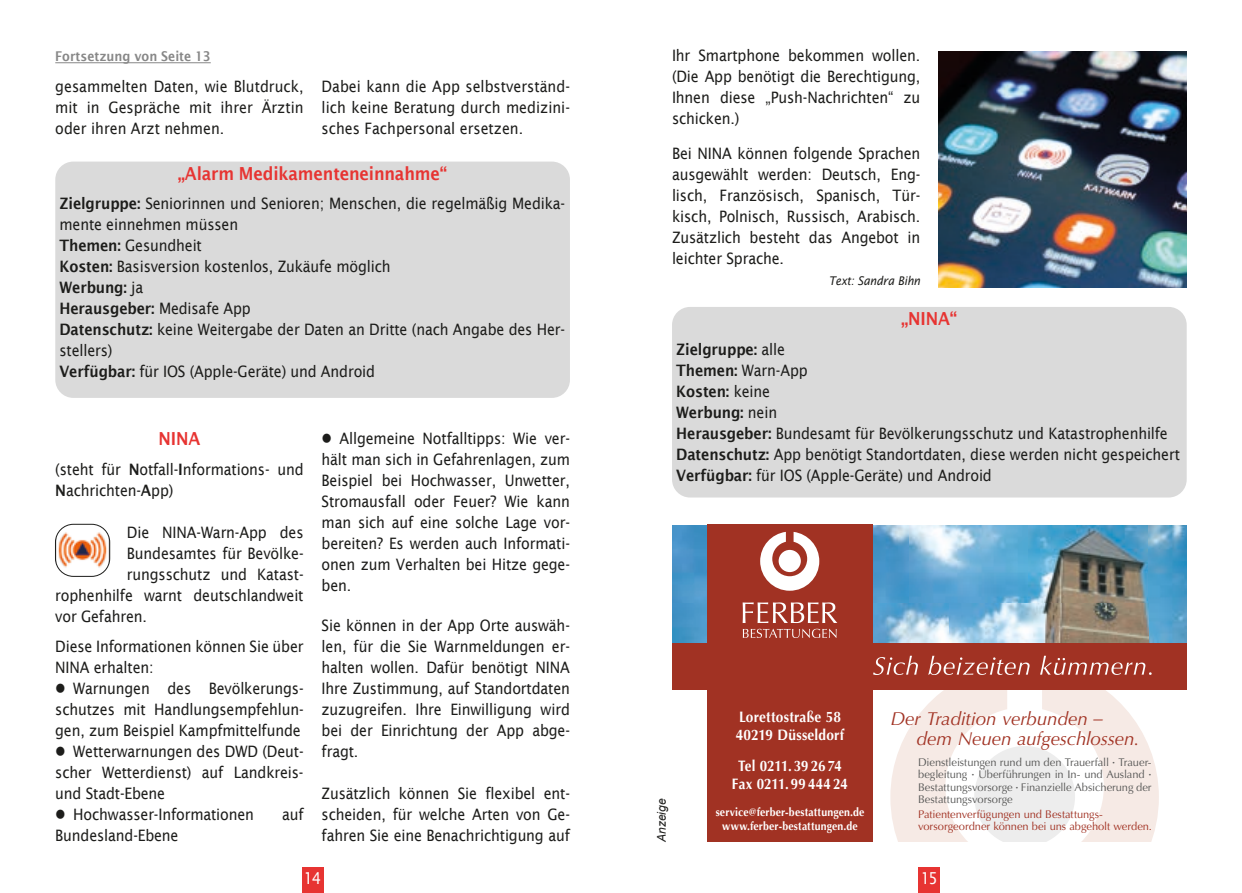
<style>
.page{position:relative;width:1242px;height:893px;background:#fff}
.page>*{position:absolute;margin:0;border:0;box-sizing:border-box;transform-origin:0 0}
.t1{font:italic 18.75px/20px "Optima";letter-spacing:-.005em;color:#a13223}
.t2{font:600 18px "Lucida Sans";letter-spacing:-.01em;color:#e73432;scale:.9 1}
.t3{font:16.5px "Lucida Sans";color:#fff;scale:.9 1}
.t4{font:15.75px/21px "Lucida Sans";letter-spacing:-.01em;color:#1d1d1b;text-align:justify;scale:.9 1}
.t5{font:700 15.15px/18.1px "Optima";letter-spacing:.01em;color:#fff;scale:.9 1}
.t6{font:700 15.15px/18.1px "Optima";letter-spacing:.01em;color:#fff;text-align:center;scale:.88 1}
.t7{font:600 13.5px "Lucida Sans";color:#878787;scale:.9 1}
.t8{font:italic 12px "Lucida Sans";letter-spacing:-.01em;color:#1d1d1b;scale:.9 1}
.t9{font:italic 12px "Arial";color:#1d1d1b}
.t10{font:700 11.7px/14.1px "Optima";letter-spacing:.015em;color:#fff;text-align:center;scale:.9 1}
.t11{font:11.1px/12.3px "Optima";letter-spacing:-.005em;color:#575756;text-align:justify}
.t12{font:11.1px/12.3px "Optima";color:#a13223}
.t13{font:9.3px "Courier";color:#000}
.s1{font-weight:600}
.s2{font-weight:700}
</style>
<div class="page">
<div style="left:918px;top:867px;width:22px;height:26px;background:#e73432"></div>
<div style="left:302px;top:867px;width:21px;height:26px;background:#e73432"></div>
<svg style="left:890px;top:689px;width:269px;height:153px;fill:#f6eae5"></svg>
<svg style="left:974px;top:746px;width:101px;height:96px"></svg>
<img style="left:672px;top:525px;width:514px;height:118px">
<div style="left:672px;top:643px;width:514px;height:46px;background:#a13223"></div>
<div style="left:707px;top:524px;width:166px;height:318px;background:#a13223"></div>
<svg style="left:760px;top:532px;width:59px;height:59px"></svg>
<div style="left:778px;top:550px;width:23px;height:22px;background:#fff;border-radius:50%"></div>
<svg style="left:743px;top:629px;width:93px;height:9px"></svg>
<svg style="left:742px;top:602px;width:95px;height:21px"></svg>
<svg style="left:873px;top:656px;width:278px;height:19px"></svg>
<div style="left:55px;top:162px;width:515px;height:236px;background:#dadada;border-radius:18px"></div>
<hr style="left:55px;top:62px;width:156px;height:1px;background:#878787">
<img style="left:55px;top:524px;width:55px;height:52px">
<div style="left:55px;top:524px;width:55px;height:53px;border:1px solid #1d1d1b;border-radius:18px"></div>
<div style="left:672px;top:307px;width:514px;height:190px;background:#dadada;border-radius:18px"></div>
<img style="left:938px;top:51px;width:248px;height:236px">
<p class="t7" style="left:55px;top:49px;width:174px">Fortsetzung von Seite 13</p>
<p class="t4" style="left:55px;top:76px;width:277px">gesammelten Daten, wie Blutdruck, mit in Gespräche mit ihrer Ärztin oder ihren Arzt nehmen.</p>
<p class="t4" style="left:322px;top:76px;width:277px">Dabei kann die App selbstverständ&shy;lich keine Beratung durch medizini&shy;sches Fachpersonal ersetzen.</p>
<p class="t2" style="left:178px;top:163px;width:301px">„Alarm Medikamenteneinnahme“</p>
<p class="t4" style="left:60px;top:193px;width:563px;text-align:left"><span class="s1">Zielgruppe:</span> Seniorinnen und Senioren; Menschen, die regelmäßig Medika&shy;mente einnehmen müssen<br><span class="s1">Themen:</span> Gesundheit<br><span class="s1">Kosten:</span> Basisversion kostenlos, Zukäufe möglich<br><span class="s1">Werbung:</span> ja<br><span class="s1">Herausgeber:</span> Medisafe App<br><span class="s1">Datenschutz:</span> keine Weitergabe der Daten an Dritte (nach Angabe des Her&shy;stellers)<br><span class="s1">Verfügbar:</span> für IOS (Apple-Geräte) und Android</p>
<p class="t2" style="left:159px;top:429px;width:48px">NINA</p>
<p class="t4" style="left:55px;top:459px;width:277px">(steht für <span class="s1">N</span>otfall-<span class="s1">I</span>nformations- und<br><span class="s1">N</span>achrichten-<span class="s1">A</span>pp)</p>
<p class="t4" style="left:127px;top:522px;width:198px">Die NINA-Warn-App des</p>
<p class="t4" style="left:127px;top:543px;width:198px">Bundesamtes für Bevölke-</p>
<p class="t4" style="left:127px;top:564px;width:198px">rungsschutz und Katast-</p>
<p class="t4" style="left:55px;top:585px;width:277px">rophenhilfe warnt deutschlandweit</p>
<p class="t4" style="left:55px;top:606px;width:103px">vor Gefahren.</p>
<p class="t4" style="left:55px;top:636px;width:277px">Diese Informationen können Sie über<br>NINA erhalten:</p>
<p class="t4" style="left:55px;top:678px;width:277px">● Warnungen des Bevölkerungs&shy;schutzes mit Handlungsempfehlun&shy;gen, zum Beispiel Kampfmittelfunde</p>
<p class="t4" style="left:55px;top:741px;width:277px">● Wetterwarnungen des DWD (Deut&shy;scher Wetterdienst) auf Landkreis&shy;und Stadt-Ebene</p>
<p class="t4" style="left:55px;top:804px;width:222px">● Hochwasser-Informationen</p>
<p class="t4" style="left:282px;top:804px;width:25px">auf</p>
<p class="t4" style="left:55px;top:825px;width:138px">Bundesland-Ebene</p>
<p class="t4" style="left:322px;top:428px;width:277px">● Allgemeine Notfalltipps: Wie ver&shy;hält man sich in Gefahrenlagen, zum Beispiel bei Hochwasser, Unwetter, Stromausfall oder Feuer? Wie kann man sich auf eine solche Lage vor&shy;bereiten? Es werden auch Informati&shy;onen zum Verhalten bei Hitze gege&shy;ben.</p>
<p class="t4" style="left:322px;top:615px;width:277px">Sie können in der App Orte auswäh&shy;len, für die Sie Warnmeldungen er&shy;halten wollen. Dafür benötigt NINA Ihre Zustimmung, auf Standortdaten zuzugreifen. Ihre Einwilligung wird bei der Einrichtung der App abge&shy;fragt.</p>
<p class="t4" style="left:322px;top:783px;width:277px">Zusätzlich können Sie flexibel ent&shy;scheiden, für welche Arten von Ge&shy;fahren Sie eine Benachrichtigung auf</p>
<p class="t4" style="left:672px;top:45px;width:277px">Ihr Smartphone bekommen wollen. (Die App benötigt die Berechtigung, Ihnen diese „Push-Nachrichten“ zu schicken.)</p>
<p class="t4" style="left:672px;top:142px;width:277px">Bei NINA können folgende Sprachen ausgewählt werden: Deutsch, Eng&shy;lisch, Französisch, Spanisch, Tür&shy;kisch, Polnisch, Russisch, Arabisch.<br>Zusätzlich besteht das Angebot in leichter Sprache.</p>
<p class="t8" style="left:829px;top:273px;width:103px">Text: Sandra Bihn</p>
<p class="t2" style="left:901px;top:308px;width:64px">„NINA“</p>
<p class="t4" style="left:676px;top:338px;width:561px;text-align:left"><span class="s1">Zielgruppe:</span> alle<br><span class="s1">Themen:</span> Warn-App<br><span class="s1">Kosten:</span> keine<br><span class="s1">Werbung:</span> nein<br><span class="s1">Herausgeber:</span> Bundesamt für Bevölkerungsschutz und Katastrophenhilfe <span class="s1">Datenschutz:</span> App benötigt Standortdaten, diese werden nicht gespeichert <span class="s1">Verfügbar:</span> für IOS (Apple-Geräte) und Android</p>
<p class="t13" style="left:683px;top:471px;width:226px">Projekt4 16.11.2006 17:39 Uhr Seite 1</p>
<p class="t9" style="left:654px;top:842px;width:45px;rotate:-90deg">Anzeige</p>
<p class="t5" style="left:736px;top:708px;width:122px">Lorettostraße 58<br>40219 Düsseldorf</p>
<p class="t6" style="left:732px;top:757px;width:133px">Tel 0211. 39 26 74<br>Fax 0211. 99 444 24</p>
<p class="t10" style="left:715px;top:805px;width:167px">service@ferber-bestattungen.de www.ferber-bestattungen.de</p>
<p class="t1" style="left:916px;top:709px;width:224px;text-indent:-26px">Der Tradition verbunden – dem Neuen aufgeschlossen.</p>
<p class="t11" style="left:918px;top:756px;width:235px">Dienstleistungen rund um den Trauerfall <span class="s2">·</span> Trauer&shy;begleitung <span class="s2">·</span> Überführungen in In- und Ausland <span class="s2">· </span>Bestattungsvorsorge <span class="s2">·</span> Finanzielle Absicherung der Bestattungsvorsorge</p>
<p class="t12" style="left:918px;top:808px;width:235px">Patientenverfügungen und Bestattungs - vorsorgeordner können bei uns abgeholt werden.</p>
<p class="t3" style="left:304px;top:869px;width:21px">14</p>
<p class="t3" style="left:920px;top:869px;width:21px">15</p>
</div>
